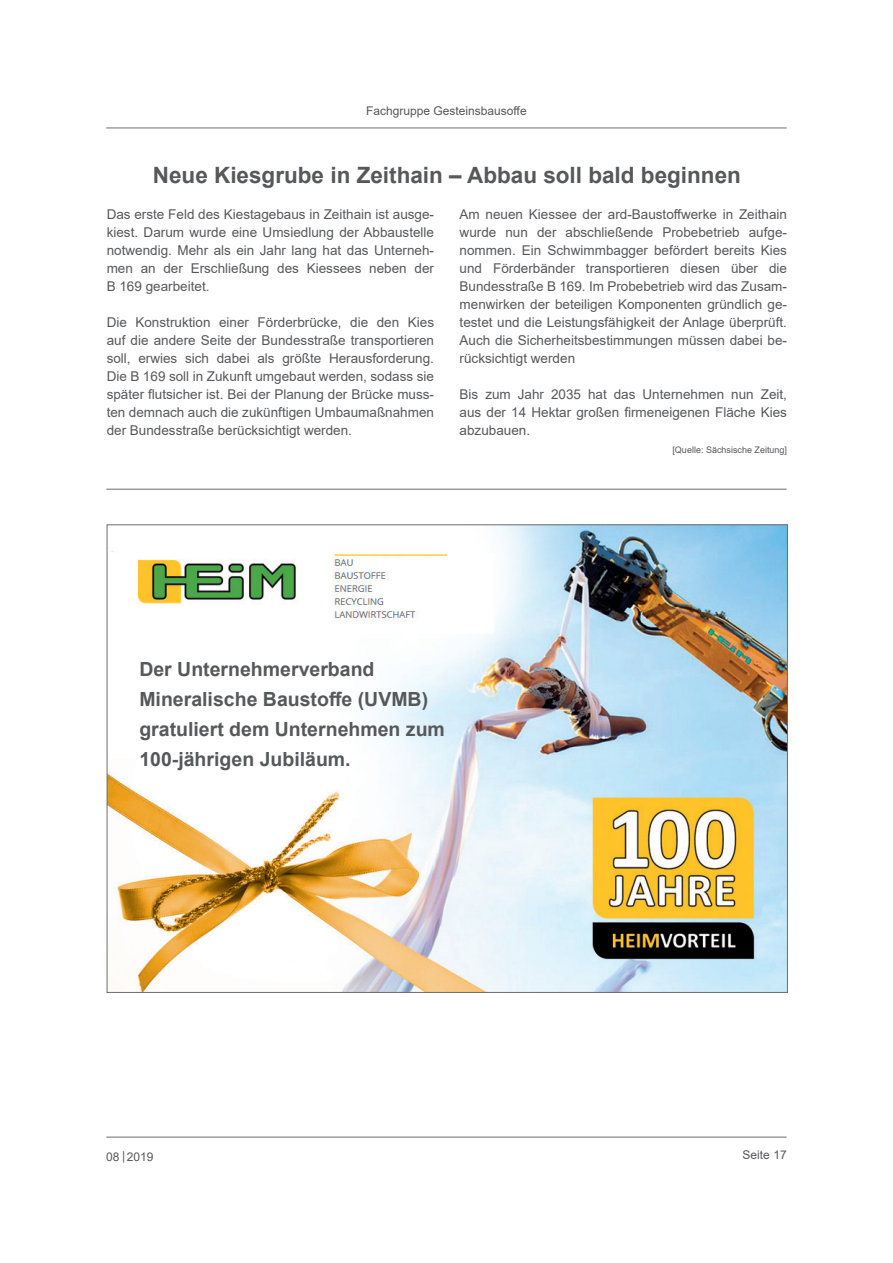
<style>
.page{position:relative;width:893px;height:1263px;background:#fff}
.page>*{position:absolute;margin:0;border:0;box-sizing:border-box;transform-origin:0 0}
.Überschrift_normal{font:700 22.5px "Arial";color:#57585a}
.Überschrift_normal-2{font:700 19.5px "Arial";color:#57585a}
.Grundtext_normal{font:13.5px/18px "Arial";color:#57585a;text-align:justify}
.t1{font:12px "Arial";color:#57585a}
.Grundtext_normal-2{font:9px "Arial";color:#57585a}
</style>
<div class="page">
<hr style="left:106px;top:1137px;width:681px;height:1px;background:#6c6d70">
<hr style="left:106px;top:128px;width:681px;height:1px;background:#6c6d70">
<hr style="left:106px;top:489px;width:681px;height:1px;background:#6c6d70">
<img style="left:109px;top:526px;width:677px;height:465px">
<p class="t1" style="left:366px;top:102px;width:162px">Fachgruppe Gesteinsbausoffe</p>
<p class="Überschrift_normal" style="left:153px;top:159px;width:590px">Neue Kiesgrube in Zeithain – Abbau soll bald beginnen</p>
<p class="Grundtext_normal" style="left:107px;top:205px;width:329px">Das erste Feld des Kiestagebaus in Zeithain ist ausge&shy;kiest. Darum wurde eine Umsiedlung der Abbaustelle notwendig. Mehr als ein Jahr lang hat das Unterneh&shy;men an der Erschließung des Kiessees neben der B 169 gearbeitet.</p>
<p class="Grundtext_normal" style="left:107px;top:313px;width:329px">Die Konstruktion einer Förderbrücke, die den Kies auf die andere Seite der Bundesstraße transportieren soll, erwies sich dabei als größte Herausforderung.<br>Die B 169 soll in Zukunft umgebaut werden, sodass sie später flutsicher ist. Bei der Planung der Brücke muss&shy;ten demnach auch die zukünftigen Umbaumaßnahmen der Bundesstraße berücksichtigt werden.</p>
<p class="Grundtext_normal" style="left:460px;top:205px;width:329px">Am neuen Kiessee der ard-Baustoffwerke in Zeithain wurde nun der abschließende Probebetrieb aufge&shy;nommen. Ein Schwimmbagger befördert bereits Kies und Förderbänder transportieren diesen über die Bundesstraße B 169. Im Probebetrieb wird das Zusam&shy;menwirken der beteiligen Komponenten gründlich ge&shy;testet und die Leistungsfähigkeit der Anlage überprüft.<br>Auch die Sicherheitsbestimmungen müssen dabei be&shy;rücksichtigt werden</p>
<p class="Grundtext_normal" style="left:460px;top:385px;width:329px">Bis zum Jahr 2035 hat das Unternehmen nun Zeit, aus der 14 Hektar großen firmeneigenen Fläche Kies abzubauen.</p>
<p class="Grundtext_normal-2" style="left:672px;top:443px;width:116px">[Quelle: Sächsische Zeitung]</p>
<p class="Überschrift_normal-2" style="left:139px;top:655px;width:237px">Der Unternehmerverband</p>
<p class="Überschrift_normal-2" style="left:139px;top:685px;width:290px">Mineralische Baustoffe (UVMB)</p>
<p class="Überschrift_normal-2" style="left:139px;top:715px;width:307px">gratuliert dem Unternehmen zum</p>
<p class="Überschrift_normal-2" style="left:139px;top:745px;width:213px">100-jährigen Jubiläum.</p>
<p class="t1" style="left:106px;top:1148px;width:49px">08 | 2019</p>
<p class="t1" style="left:743px;top:1146px;width:46px">Seite 17</p>
</div>
